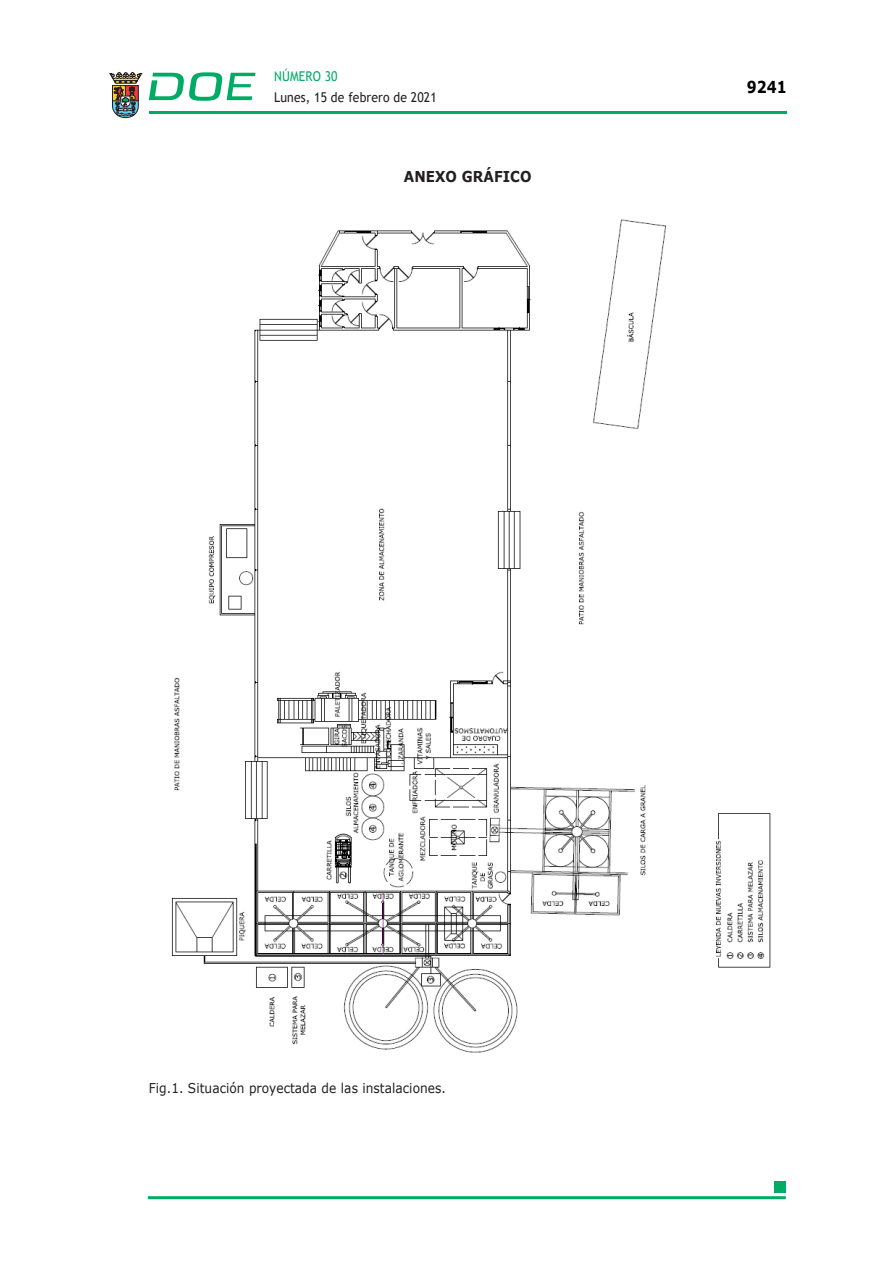
<style>
.page{position:relative;width:893px;height:1263px;background:#fff}
.page>*{position:absolute;margin:0;border:0;box-sizing:border-box;transform-origin:0 0}
.t1{font:700 16.5px "Verdana";color:#000;scale:.85 1}
.CUERPO_DE_TEXTO{font:700 15px "Verdana";letter-spacing:.005em;color:#231f20;scale:.9 1}
.CUERPO_DE_TEXTO-2{font:13.5px "Verdana";letter-spacing:.005em;color:#231f20;scale:.9 1}
.t2{font:13.5px "Trebuchet MS";letter-spacing:.01em;color:#231f20;scale:.9 1}
.t3{font:13.5px "Trebuchet MS";letter-spacing:.01em;color:#00ab67;scale:.9 1}
</style>
<div class="page">
<hr style="left:149px;top:111px;width:638px;height:3px;background:#00ab66">
<svg style="left:109px;top:72px;width:33px;height:46px"></svg>
<svg style="left:149px;top:72px;width:106px;height:29px"></svg>
<hr style="left:148px;top:1196px;width:638px;height:3px;background:#00ab66">
<div style="left:775px;top:1181px;width:11px;height:11px;background:#00ab66"></div>
<img style="left:171px;top:219px;width:600px;height:834px">
<p class="t3" style="left:274px;top:67px;width:72px">NÚMERO 30</p>
<p class="t2" style="left:274px;top:88px;width:182px">Lunes, 15 de febrero de 2021</p>
<p class="CUERPO_DE_TEXTO" style="left:404px;top:165px;width:143px">ANEXO GRÁFICO</p>
<p class="t1" style="left:747px;top:75px;width:48px">9241</p>
<p class="CUERPO_DE_TEXTO-2" style="left:149px;top:1079px;width:332px">Fig.1. Situación proyectada de las instalaciones.</p>
</div>
